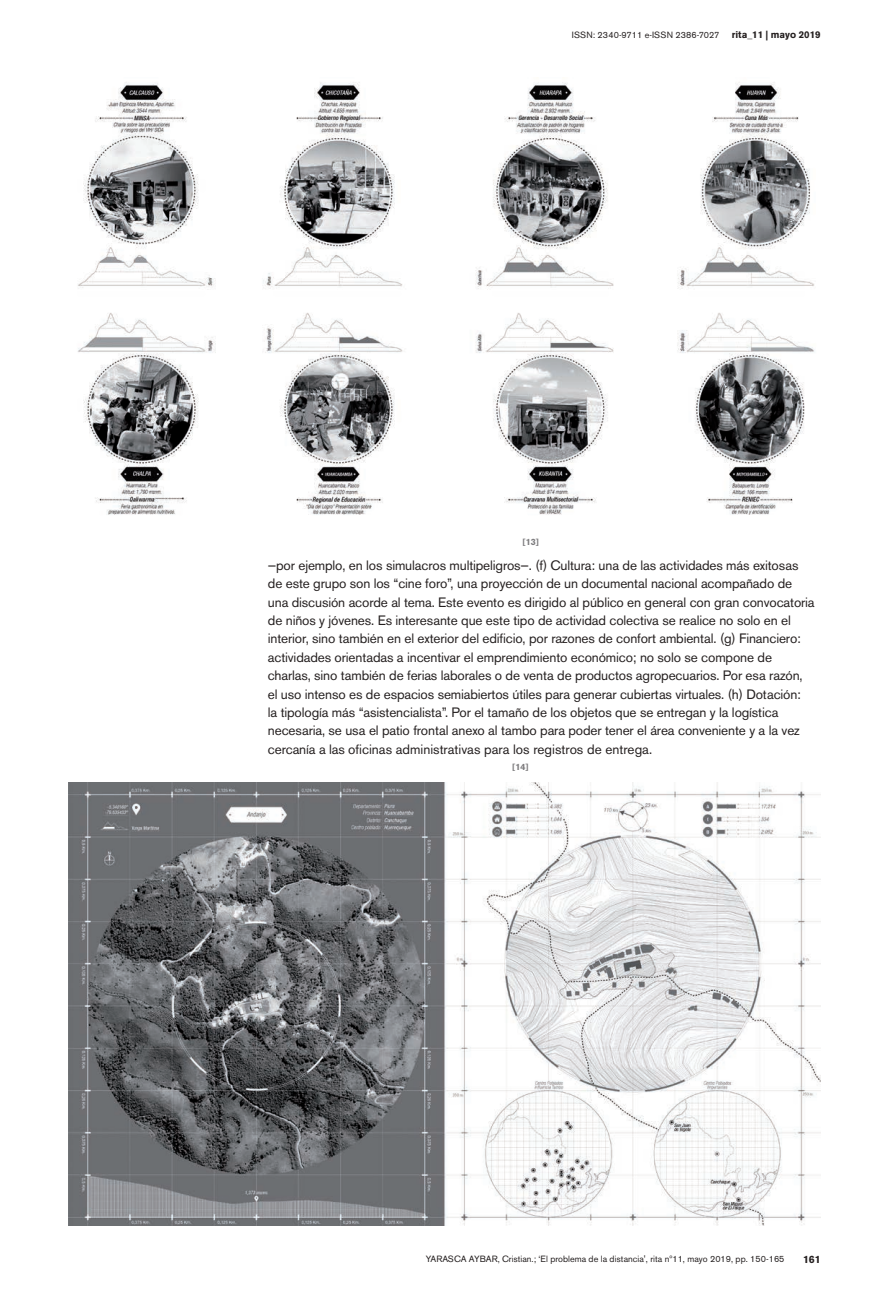
<style>
.page{position:relative;width:876px;height:1302px;background:#fff}
.page>*{position:absolute;margin:0;border:0;box-sizing:border-box;transform-origin:0 0}
.t1{font:13.5px/18.3px "Akzidenz Grotesk BE";letter-spacing:-.01em;color:#241f1f}
.t2{font:700 10.5px "Akzidenz Grotesk BE";color:#241f1f}
.t3{font:700 9.75px "Akzidenz Grotesk BE";color:#241f1f}
.t4{font:9px "Akzidenz Grotesk BE";color:#241f1f}
.t5{font:9px "Akzidenz Grotesk BE";letter-spacing:.02em;color:#241f1f}
.t6{font:700 9px "Akzidenz Grotesk BE";color:#7d7c7e}
</style>
<div class="page">
<img style="left:78px;top:82px;width:737px;height:433px">
<img style="left:68px;top:782px;width:753px;height:443px">
<p class="t5" style="left:572px;top:29px;width:149px">ISSN: 2340-9711 e-ISSN 2386-7027</p>
<p class="t3" style="left:732px;top:29px;width:90px">rita_11 | mayo 2019</p>
<p class="t6" style="left:523px;top:537px;width:18px">[13]</p>
<p class="t1" style="left:268px;top:556px;width:548px">—por ejemplo, en los simulacros multipeligros—. (f) Cultura: una de las actividades más exitosas de este grupo son los “cine foro”, una proyección de un documental nacional acompañado de una discusión acorde al tema. Este evento es dirigido al público en general con gran convocatoria de niños y jóvenes. Es interesante que este tipo de actividad colectiva se realice no solo en el interior, sino también en el exterior del edificio, por razones de confort ambiental. (g) Financiero: actividades orientadas a incentivar el emprendimiento económico; no solo se compone de charlas, sino también de ferias laborales o de venta de productos agropecuarios. Por esa razón, el uso intenso es de espacios semiabiertos útiles para generar cubiertas virtuales. (h) Dotación:<br>la tipología más “asistencialista”. Por el tamaño de los objetos que se entregan y la logística necesaria, se usa el patio frontal anexo al tambo para poder tener el área conveniente y a la vez cercanía a las oficinas administrativas para los registros de entrega.</p>
<p class="t6" style="left:512px;top:761px;width:18px">[14]</p>
<p class="t4" style="left:426px;top:1253px;width:360px">YARASCA AYBAR, Cristian.; ‘El problema de la distancia', rita nº11, mayo 2019, pp. 150-165</p>
<p class="t2" style="left:803px;top:1252px;width:19px">161</p>
</div>
